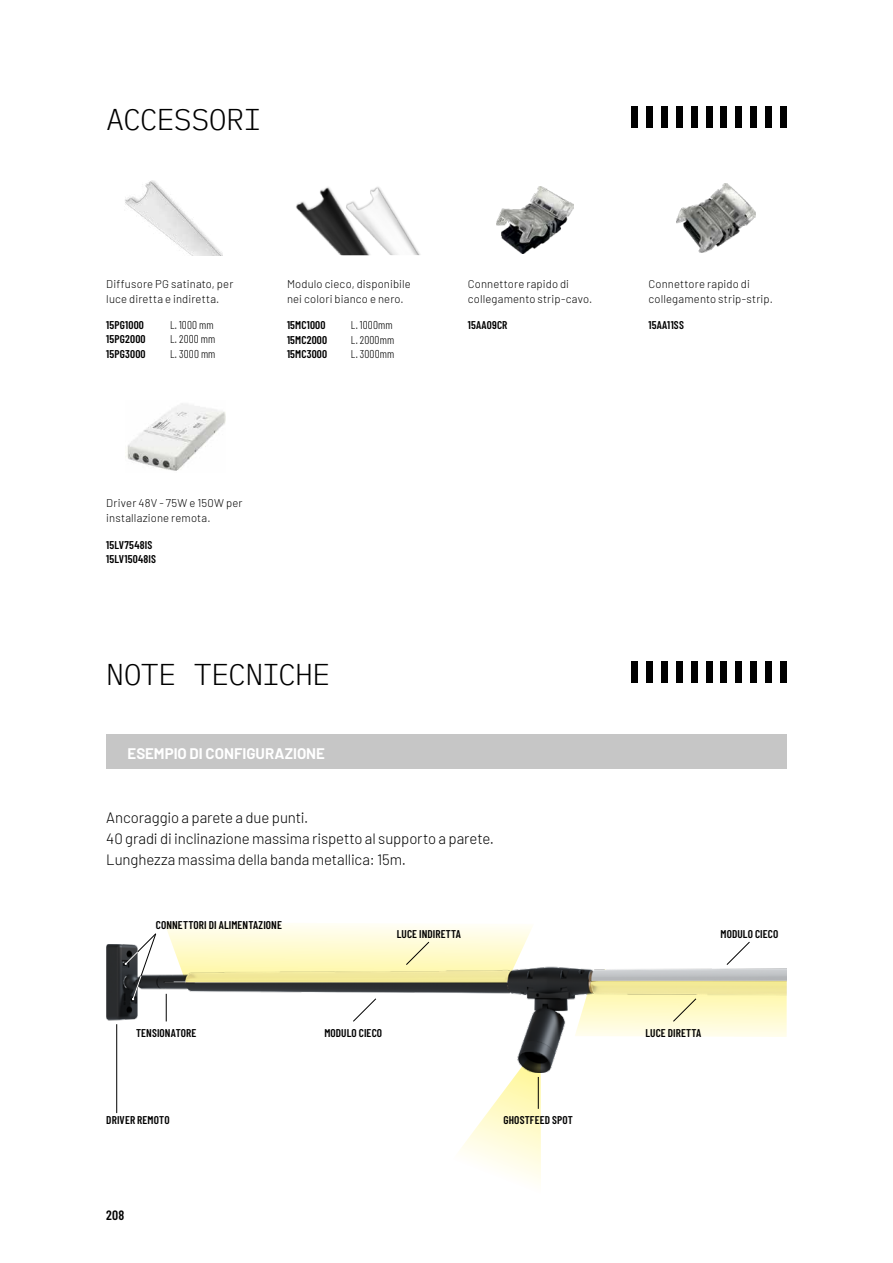
<style>
.page{position:relative;width:893px;height:1263px;background:#fff}
.page>*{position:absolute;margin:0;border:0;box-sizing:border-box;transform-origin:0 0}
.t1{font:300 30px "IBM Plex Mono";letter-spacing:-.03em;color:#000}
.t2{font:300 15px/21px "Barlow";letter-spacing:-.005em;color:#000}
.t3{font:700 15px "Barlow";color:#fff}
.t4{font:600 13.5px "Barlow Condensed";color:#000}
.t5{font:300 11.25px/15px "Barlow";letter-spacing:.015em;color:#000}
.t6{font:600 11.25px/14.2px "Barlow Condensed";letter-spacing:.01em;color:#000}
.t7{font:300 11.25px "Barlow Condensed";letter-spacing:.015em;color:#000}
</style>
<div class="page">
<div style="left:106px;top:735px;width:681px;height:34px;background:#c6c6c6"></div>
<img style="left:296px;top:187px;width:44px;height:68px">
<img style="left:125px;top:181px;width:97px;height:74px">
<img style="left:340px;top:187px;width:81px;height:68px">
<img style="left:497px;top:186px;width:77px;height:68px">
<img style="left:106px;top:944px;width:681px;height:129px">
<svg style="left:448px;top:1054px;width:93px;height:129px"></svg>
<img style="left:676px;top:183px;width:80px;height:69px">
<img style="left:127px;top:403px;width:99px;height:68px">
<div style="left:780px;top:106px;width:7px;height:22px;background:#000"></div>
<div style="left:765px;top:106px;width:7px;height:22px;background:#000"></div>
<div style="left:750px;top:106px;width:7px;height:22px;background:#000"></div>
<div style="left:736px;top:106px;width:6px;height:22px;background:#000"></div>
<div style="left:721px;top:106px;width:6px;height:22px;background:#000"></div>
<div style="left:706px;top:106px;width:6px;height:22px;background:#000"></div>
<div style="left:691px;top:106px;width:6px;height:22px;background:#000"></div>
<div style="left:676px;top:106px;width:6px;height:22px;background:#000"></div>
<div style="left:661px;top:106px;width:7px;height:22px;background:#000"></div>
<div style="left:646px;top:106px;width:7px;height:22px;background:#000"></div>
<div style="left:631px;top:106px;width:7px;height:22px;background:#000"></div>
<div style="left:780px;top:661px;width:7px;height:21px;background:#000"></div>
<div style="left:765px;top:661px;width:7px;height:21px;background:#000"></div>
<div style="left:750px;top:661px;width:7px;height:21px;background:#000"></div>
<div style="left:736px;top:661px;width:6px;height:21px;background:#000"></div>
<div style="left:721px;top:661px;width:6px;height:21px;background:#000"></div>
<div style="left:706px;top:661px;width:6px;height:21px;background:#000"></div>
<div style="left:691px;top:661px;width:6px;height:21px;background:#000"></div>
<div style="left:676px;top:661px;width:6px;height:21px;background:#000"></div>
<div style="left:661px;top:661px;width:7px;height:21px;background:#000"></div>
<div style="left:646px;top:661px;width:7px;height:21px;background:#000"></div>
<div style="left:631px;top:661px;width:7px;height:21px;background:#000"></div>
<svg style="left:726px;top:941px;width:24px;height:24px"></svg>
<svg style="left:164px;top:923px;width:370px;height:60px;background:#f5f1c5"></svg>
<svg style="left:124px;top:933px;width:32px;height:67px"></svg>
<svg style="left:575px;top:981px;width:212px;height:56px;background:#f6f1c0"></svg>
<svg style="left:353px;top:998px;width:23px;height:24px"></svg>
<hr style="left:538px;top:1077px;width:1px;height:32px;background:#000">
<svg style="left:166px;top:994px;width:1px;height:27px"></svg>
<hr style="left:116px;top:1024px;width:1px;height:89px;background:#000">
<h1 class="t1" style="left:106px;top:96px;width:157px">ACCESSORI</h1>
<p class="t5" style="left:106px;top:275px;width:129px">Diffusore PG satinato, per luce diretta e indiretta.</p>
<p class="t5" style="left:287px;top:275px;width:125px">Modulo cieco, disponibile nei colori bianco e nero.</p>
<p class="t6" style="left:106px;top:317px;width:39px">15PG1000</p>
<p class="t7" style="left:170px;top:317px;width:45px">L. 1000 mm</p>
<p class="t6" style="left:106px;top:331px;width:41px">15PG2000</p>
<p class="t7" style="left:170px;top:331px;width:47px">L. 2000 mm</p>
<p class="t6" style="left:106px;top:346px;width:41px">15PG3000</p>
<p class="t7" style="left:170px;top:346px;width:47px">L. 3000 mm</p>
<p class="t6" style="left:287px;top:317px;width:40px">15MC1000</p>
<p class="t7" style="left:351px;top:317px;width:43px">L. 1000mm</p>
<p class="t6" style="left:287px;top:332px;width:42px">15MC2000</p>
<p class="t7" style="left:351px;top:331px;width:45px">L. 2000mm</p>
<p class="t6" style="left:287px;top:346px;width:42px">15MC3000</p>
<p class="t7" style="left:351px;top:346px;width:45px">L. 3000mm</p>
<p class="t5" style="left:106px;top:495px;width:138px">Driver 48V - 75W e 150W per installazione remota.</p>
<p class="t6" style="left:106px;top:537px;width:51px">15LV7548IS<br>15LV15048IS</p>
<h1 class="t1" style="left:106px;top:651px;width:226px">NOTE TECNICHE</h1>
<h2 class="t3" style="left:128px;top:743px;width:199px">ESEMPIO DI CONFIGURAZIONE</h2>
<p class="t5" style="left:468px;top:275px;width:126px">Connettore rapido di collegamento strip-cavo.</p>
<p class="t5" style="left:648px;top:275px;width:126px">Connettore rapido di collegamento strip-strip.</p>
<p class="t6" style="left:468px;top:317px;width:41px">15AA09CR</p>
<p class="t6" style="left:648px;top:317px;width:37px">15AA11SS</p>
<h2 class="t2" style="left:106px;top:806px;width:389px">Ancoraggio a parete a due punti.<br>40 gradi di inclinazione massima rispetto al supporto a parete.<br>Lunghezza massima della banda metallica: 15m.</h2>
<p class="t6" style="left:156px;top:917px;width:128px">CONNETTORI DI ALIMENTAZIONE</p>
<p class="t6" style="left:397px;top:926px;width:66px">LUCE INDIRETTA</p>
<p class="t6" style="left:136px;top:1025px;width:62px">TENSIONATORE</p>
<p class="t6" style="left:106px;top:1112px;width:65px">DRIVER REMOTO</p>
<p class="t4" style="left:106px;top:1206px;width:20px">208</p>
<p class="t6" style="left:324px;top:1025px;width:59px">MODULO CIECO</p>
<p class="t6" style="left:504px;top:1112px;width:71px">GHOSTFEED SPOT</p>
<p class="t6" style="left:721px;top:926px;width:59px">MODULO CIECO</p>
<p class="t6" style="left:645px;top:1025px;width:58px">LUCE DIRETTA</p>
</div>
